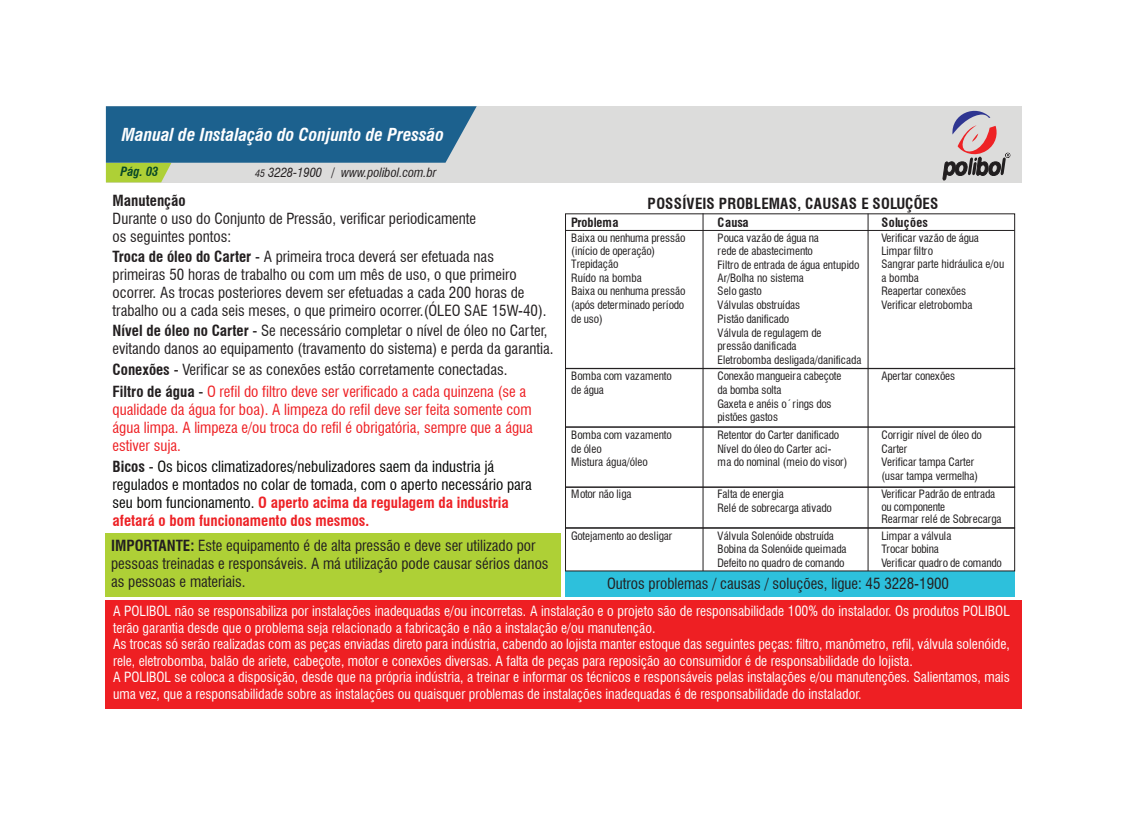
<style>
.page{position:relative;width:1124px;height:815px;background:#fff}
.page>*{position:absolute;margin:0;border:0;box-sizing:border-box;transform-origin:0 0}
.t1{font:italic 700 condensed 17.5px "Swiss 721 BT";color:#fff}
.t2{font:condensed 15px/18px "Swiss 721 BT";color:#231f20}
.t3{font:condensed 15px/18px "Swiss 721 BT";color:#040503}
.t4{font:condensed 15px/18px "Swiss 721 BT";color:#ee1f23;text-align:justify}
.t5{font:700 condensed 15px "Swiss 721 BT";letter-spacing:.01em;color:#211e1f}
.t6{font:700 condensed 15px "Swiss 721 BT";color:#231f20}
.t7{font:condensed 13.75px/16.5px "Swiss 721 BT";color:#fff}
.t8{font:italic condensed 12.5px "Swiss 721 BT";color:#231f20}
.t9{font:700 condensed 12.5px "Swiss 721 BT";letter-spacing:.02em;color:#211e1f}
.t10{font:italic 700 condensed 12.5px "Swiss 721 BT";color:#084827}
.t11{font:condensed 11.25px/13.8px "Swiss 721 BT";color:#211e1f}
.t12{font:condensed 11.25px/13.8px "Swiss 721 BT";letter-spacing:-.025em;color:#211e1f}
.s1{font-size:10px}
.s2{font-weight:700}
.s3{color:#ee1f23}
.s4{font-weight:700;color:#231f20}
.s5{color:#231f20}
.s6{font-weight:700;color:#ed2226}
</style>
<div class="page">
<div style="left:106px;top:106px;width:915px;height:76px;background:#dcdcdb"></div>
<svg style="left:106px;top:106px;width:370px;height:76px"></svg>
<svg style="left:942px;top:110px;width:68px;height:71px"></svg>
<div style="left:106px;top:533px;width:454px;height:64px;background:#aed036"></div>
<div style="left:565px;top:571px;width:449px;height:26px;background:#2dc0dc"></div>
<div style="left:106px;top:600px;width:915px;height:108px;background:#ee1f23"></div>
<hr style="left:565px;top:230px;width:449px;height:1px;background:#211e1f">
<hr style="left:702px;top:213px;width:1px;height:358px;background:#211e1f">
<hr style="left:867px;top:214px;width:1px;height:357px;background:#211e1f">
<div style="left:565px;top:368px;width:449px;height:59px;border:1px solid #211e1f"></div>
<div style="left:565px;top:427px;width:449px;height:60px;border:1px solid #211e1f"></div>
<div style="left:565px;top:487px;width:449px;height:41px;border:1px solid #211e1f"></div>
<div style="left:565px;top:528px;width:449px;height:43px;border:1px solid #211e1f"></div>
<h1 class="t1" style="left:122px;top:124px;width:324px">Manual de Instalação do Conjunto de Pressão</h1>
<p class="t10" style="left:121px;top:164px;width:39px">Pág. 03</p>
<p class="t8" style="left:255px;top:165px;width:183px"><span class="s1">45</span> 3228-1900 / www.polibol.com.br</p>
<h2 class="t6" style="left:113px;top:191px;width:74px">Manutenção</h2>
<h2 class="t2" style="left:113px;top:209px;width:365px">Durante o uso do Conjunto de Pressão, verificar periodicamente os seguintes pontos:</h2>
<p class="t2" style="left:113px;top:247px;width:435px"><span class="s2">Troca de óleo do Carter</span> - A primeira troca deverá ser efetuada nas primeiras 50 horas de trabalho ou com um mês de uso, o que primeiro ocorrer. As trocas posteriores devem ser efetuadas a cada 200 horas de trabalho ou a cada seis meses, o que primeiro ocorrer.(ÓLEO SAE 15W-40).</p>
<h2 class="t2" style="left:113px;top:322px;width:442px"><span class="s2">Nível de óleo no Carter</span> - Se necessário completar o nível de óleo no Carter, evitando danos ao equipamento (travamento do sistema) e perda da garantia.</h2>
<h2 class="t2" style="left:113px;top:359px;width:415px;line-height:21.6px"><span class="s2">Conexões</span> - Verificar se as conexões estão corretamente conectadas.<br><span class="s2">Filtro de água</span> - <span class="s3">O refil do filtro deve ser verificado a cada quinzena (se a</span></h2>
<h2 class="t4" style="left:113px;top:400px;width:422px">qualidade da água for boa). A limpeza do refil deve ser feita somente com água limpa. A limpeza e/ou troca do refil é obrigatória, sempre que a água estiver suja.</h2>
<p class="t3" style="left:113px;top:457px;width:421px"><span class="s4">Bicos</span> <span class="s5">-</span> Os bicos climatizadores/nebulizadores saem da industria já regulados e montados no colar de tomada, com o aperto necessário para seu bom funcionamento. <span class="s6">O aperto acima da regulagem da industria afetará o bom funcionamento dos mesmos.</span></p>
<h2 class="t2" style="left:111px;top:536px;width:439px"><span class="s2">IMPORTANTE:</span> Este equipamento é de alta pressão e deve ser utilizado por pessoas treinadas e responsáveis. A má utilização pode causar sérios danos as pessoas e materiais.</h2>
<h2 class="t5" style="left:647px;top:195px;width:292px">POSSÍVEIS PROBLEMAS, CAUSAS E SOLUÇÕES</h2>
<p class="t9" style="left:571px;top:215px;width:49px">Problema</p>
<p class="t9" style="left:717px;top:215px;width:33px">Causa</p>
<p class="t9" style="left:881px;top:215px;width:48px">Soluções</p>
<p class="t11" style="left:571px;top:232px;width:116px;line-height:13.1px">Baixa ou nenhuma pressão (início de operação)<br>Trepidação<br>Ruído na bomba</p>
<p class="t11" style="left:717px;top:232px;width:103px;line-height:12.5px">Pouca vazão de água na rede de abastecimento</p>
<p class="t11" style="left:881px;top:232px;width:124px;line-height:13.2px">Verificar vazão de água<br>Limpar filtro<br>Sangrar parte hidráulica e/ou a bomba<br>Reapertar conexões<br>Verificar eletrobomba</p>
<p class="t11" style="left:717px;top:258px;width:144px">Filtro de entrada de água entupido<br>Ar/Bolha no sistema</p>
<p class="t11" style="left:571px;top:284px;width:116px">Baixa ou nenhuma pressão (após determinado período de uso)</p>
<p class="t11" style="left:717px;top:284px;width:145px">Selo gasto<br>Válvulas obstruídas<br>Pistão danificado<br>Válvula de regulagem de<br>pressão danificada<br>Eletrobomba desligada/danificada</p>
<p class="t11" style="left:571px;top:369px;width:102px">Bomba com vazamento de água</p>
<p class="t11" style="left:717px;top:369px;width:125px">Conexão mangueira cabeçote da bomba solta<br>Gaxeta e anéis o´rings dos pistões gastos</p>
<p class="t11" style="left:881px;top:369px;width:75px">Apertar conexões</p>
<p class="t11" style="left:571px;top:428px;width:102px">Bomba com vazamento de óleo<br>Mistura água/óleo</p>
<p class="t11" style="left:717px;top:428px;width:131px">Retentor do Carter danificado<br>Nível do óleo do Carter aci&shy;ma do nominal (meio do visor)</p>
<p class="t11" style="left:881px;top:428px;width:102px">Corrigir nível de óleo do<br>Carter<br>Verificar tampa Carter (usar tampa vermelha)</p>
<p class="t12" style="left:571px;top:487px;width:62px">Motor não liga</p>
<p class="t11" style="left:717px;top:487px;width:116px">Falta de energia<br>Relé de sobrecarga ativado</p>
<p class="t11" style="left:881px;top:488px;width:121px;line-height:12.5px">Verificar Padrão de entrada ou componente<br>Rearmar relé de Sobrecarga</p>
<p class="t11" style="left:571px;top:529px;width:102px">Gotejamento ao desligar</p>
<p class="t12" style="left:717px;top:529px;width:130px">Válvula Solenóide obstruída<br>Bobina da Solenóide queimada<br>Defeito no quadro de comando</p>
<p class="t11" style="left:881px;top:529px;width:122px">Limpar a válvula<br>Trocar bobina<br>Verificar quadro de comando</p>
<h2 class="t2" style="left:607px;top:574px;width:343px">Outros problemas / causas / soluções, ligue: 45 3228-1900</h2>
<p class="t7" style="left:113px;top:603px;width:898px">A POLIBOL não se responsabiliza por instalações inadequadas e/ou incorretas. A instalação e o projeto são de responsabilidade 100% do instalador. Os produtos POLIBOL terão garantia desde que o problema seja relacionado a fabricação e não a instalação e/ou manutenção.<br>As trocas só serão realizadas com as peças enviadas direto para indústria, cabendo ao lojista manter estoque das seguintes peças: filtro, manômetro, refil, válvula solenóide, rele, eletrobomba, balão de ariete, cabeçote, motor e conexões diversas. A falta de peças para reposição ao consumidor é de responsabilidade do lojista.<br>A POLIBOL se coloca a disposição, desde que na própria indústria, a treinar e informar os técnicos e responsáveis pelas instalações e/ou manutenções. Salientamos, mais uma vez, que a responsabilidade sobre as instalações ou quaisquer problemas de instalações inadequadas é de responsabilidade do instalador.</p>
</div>
